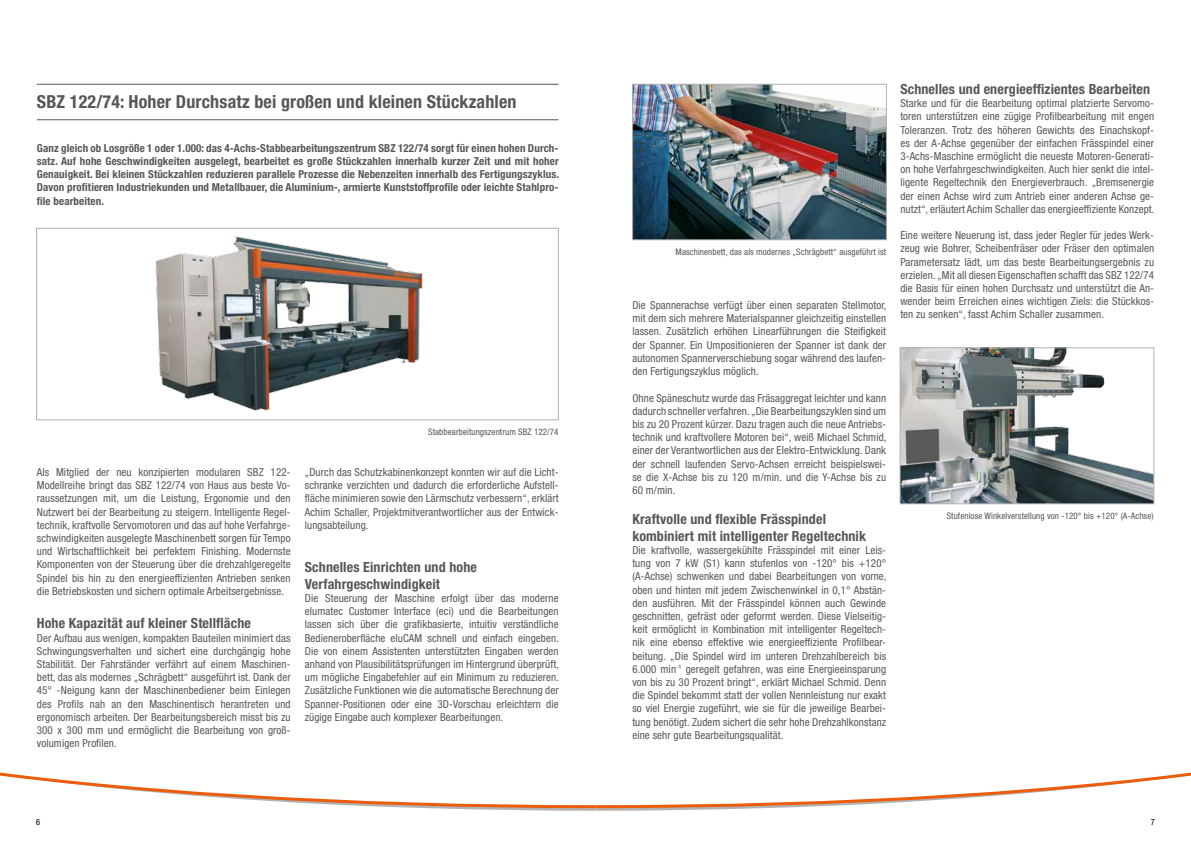
<style>
.page{position:relative;width:1191px;height:842px;background:#fff}
.page>*{position:absolute;margin:0;border:0;box-sizing:border-box;transform-origin:0 0}
.t1{font:700 condensed 18px "Helvetica Neue LTW1 G";letter-spacing:.01em;color:#575756}
.t2{font:700 condensed 14px/16.8px "Helvetica Neue LTW1 G";letter-spacing:.01em;color:#575756}
.t3{font:condensed 11px/13.2px "Helvetica Neue LTW1 G";letter-spacing:.01em;color:#575756;text-align:justify}
.t4{font:700 condensed 11px/13.2px "Helvetica Neue LTW1 G";letter-spacing:.01em;color:#575756;text-align:justify}
.t5{font:condensed 9px "Helvetica Neue LTW1 G";letter-spacing:.01em;color:#575756}
.t6{font:condensed 8.5px "Helvetica Neue LTW1 G";color:#000}
</style>
<div class="page">
<img style="left:155px;top:236px;width:268px;height:175px">
<div style="left:36px;top:228px;width:522px;height:192px;border:1px solid #b3b2b2"></div>
<img style="left:902px;top:350px;width:250px;height:152px">
<div style="left:900px;top:348px;width:254px;height:156px;border:1px solid #b3b2b2"></div>
<img style="left:634px;top:86px;width:250px;height:152px">
<div style="left:632px;top:84px;width:254px;height:156px;border:1px solid #b3b2b2"></div>
<svg style="left:0;top:772px;width:1191px;height:39px"></svg>
<hr style="left:37px;top:84px;width:521px;height:1px;background:#575756">
<hr style="left:37px;top:120px;width:521px;height:1px;background:#575756">
<h1 class="t1" style="left:37px;top:91px;width:481px">SBZ 122/74: Hoher Durchsatz bei großen und kleinen Stückzahlen</h1>
<p class="t4" style="left:37px;top:141px;width:524px">Ganz gleich ob Losgröße 1 oder 1.000: das 4-Achs-Stabbearbeitungszentrum SBZ 122/74 sorgt für einen hohen Durch&shy;satz. Auf hohe Geschwindigkeiten ausgelegt, bearbeitet es große Stückzahlen innerhalb kurzer Zeit und mit hoher Genauigkeit. Bei kleinen Stückzahlen reduzieren parallele Prozesse die Nebenzeiten innerhalb des Fertigungszyklus.<br>Davon profitieren Industriekunden und Metallbauer, die Aluminium-, armierte Kunststoffprofile oder leichte Stahlpro&shy;file bearbeiten.</p>
<p class="t3" style="left:37px;top:465px;width:255px">Als Mitglied der neu konzipierten modularen SBZ 122- Modellreihe bringt das SBZ 122/74 von Haus aus beste Vo&shy;raussetzungen mit, um die Leistung, Ergonomie und den Nutzwert bei der Bearbeitung zu steigern. Intelligente Regel&shy;technik, kraftvolle Servomotoren und das auf hohe Verfahrge&shy;schwindigkeiten ausgelegte Maschinenbett sorgen für Tempo und Wirtschaftlichkeit bei perfektem Finishing. Modernste Komponenten von der Steuerung über die drehzahlgeregelte Spindel bis hin zu den energieeffizienten Antrieben senken die Betriebskosten und sichern optimale Arbeitsergebnisse.</p>
<p class="t2" style="left:37px;top:615px;width:216px">Hohe Kapazität auf kleiner Stellfläche</p>
<p class="t3" style="left:37px;top:631px;width:255px">Der Aufbau aus wenigen, kompakten Bauteilen minimiert das Schwingungsverhalten und sichert eine durchgängig hohe Stabilität. Der Fahrständer verfährt auf einem Maschinen&shy;bett, das als modernes „Schrägbett“ ausgeführt ist. Dank der 45° -Neigung kann der Maschinenbediener beim Einlegen des Profils nah an den Maschinentisch herantreten und ergonomisch arbeiten. Der Bearbeitungsbereich misst bis zu 300 x 300 mm und ermöglicht die Bearbeitung von groß&shy;volumigen Profilen.</p>
<p class="t5" style="left:428px;top:427px;width:132px">Stabbearbeitungszentrum SBZ 122/74</p>
<p class="t3" style="left:305px;top:465px;width:255px">„Durch das Schutzkabinenkonzept konnten wir auf die Licht&shy;schranke verzichten und dadurch die erforderliche Aufstell&shy;fläche minimieren sowie den Lärmschutz verbessern“, erklärt Achim Schaller, Projektmitverantwortlicher aus der Entwick&shy;lungsabteilung.</p>
<p class="t2" style="left:305px;top:559px;width:174px">Schnelles Einrichten und hohe<br>Verfahrgeschwindigkeit</p>
<p class="t3" style="left:305px;top:591px;width:256px">Die Steuerung der Maschine erfolgt über das moderne elumatec Customer Interface (eci) und die Bearbeitungen lassen sich über die grafikbasierte, intuitiv verständliche Bedieneroberfläche eluCAM schnell und einfach eingeben.<br>Die von einem Assistenten unterstützten Eingaben werden anhand von Plausibilitätsprüfungen im Hintergrund überprüft, um mögliche Eingabefehler auf ein Minimum zu reduzieren.<br>Zusätzliche Funktionen wie die automatische Berechnung der Spanner-Positionen oder eine 3D-Vorschau erleichtern die zügige Eingabe auch komplexer Bearbeitungen.</p>
<p class="t5" style="left:675px;top:247px;width:212px">Maschinenbett, das als modernes „Schrägbett“ ausgeführt ist</p>
<p class="t3" style="left:632px;top:299px;width:256px">Die Spannerachse verfügt über einen separaten Stellmotor, mit dem sich mehrere Materialspanner gleichzeitig einstellen lassen. Zusätzlich erhöhen Linearführungen die Steifigkeit der Spanner. Ein Umpositionieren der Spanner ist dank der autonomen Spannerverschiebung sogar während des laufen&shy;den Fertigungszyklus möglich.</p>
<p class="t3" style="left:632px;top:391px;width:256px">Ohne Späneschutz wurde das Fräsaggregat leichter und kann dadurch schneller verfahren. „Die Bearbeitungszyklen sind um bis zu 20 Prozent kürzer. Dazu tragen auch die neue Antriebs&shy;technik und kraftvollere Motoren bei“, weiß Michael Schmid, einer der Verantwortlichen aus der Elektro-Entwicklung. Dank der schnell laufenden Servo-Achsen erreicht beispielswei&shy;se die X-Achse bis zu 120 m/min. und die Y-Achse bis zu 60 m/min.</p>
<p class="t2" style="left:632px;top:511px;width:235px">Kraftvolle und flexible Frässpindel kombiniert mit intelligenter Regeltechnik</p>
<p class="t3" style="left:632px;top:543px;width:256px">Die kraftvolle, wassergekühlte Frässpindel mit einer Leis&shy;tung von 7 kW (S1) kann stufenlos von -120° bis +120° (A-Achse) schwenken und dabei Bearbeitungen von vorne, oben und hinten mit jedem Zwischenwinkel in 0,1° Abstän&shy;den ausführen. Mit der Frässpindel können auch Gewinde geschnitten, gefräst oder geformt werden. Diese Vielseitig&shy;keit ermöglicht in Kombination mit intelligenter Regeltech&shy;nik eine ebenso effektive wie energieeffiziente Profilbear&shy;beitung. „Die Spindel wird im unteren Drehzahlbereich bis 6.000 min<sup>-1</sup> geregelt gefahren, was eine Energieeinsparung von bis zu 30 Prozent bringt“, erklärt Michael Schmid. Denn die Spindel bekommt statt der vollen Nennleistung nur exakt so viel Energie zugeführt, wie sie für die jeweilige Bearbei&shy;tung benötigt. Zudem sichert die sehr hohe Drehzahlkonstanz eine sehr gute Bearbeitungsqualität.</p>
<p class="t2" style="left:900px;top:81px;width:251px">Schnelles und energieeffizientes Bearbeiten</p>
<p class="t3" style="left:900px;top:97px;width:256px">Starke und für die Bearbeitung optimal platzierte Servomo&shy;toren unterstützen eine zügige Profilbearbeitung mit engen Toleranzen. Trotz des höheren Gewichts des Einachskopf&shy;es der A-Achse gegenüber der einfachen Frässpindel einer 3-Achs-Maschine ermöglicht die neueste Motoren-Generati&shy;on hohe Verfahrgeschwindigkeiten. Auch hier senkt die intel&shy;ligente Regeltechnik den Energieverbrauch. „Bremsenergie der einen Achse wird zum Antrieb einer anderen Achse ge&shy;nutzt“, erläutert Achim Schaller das energieeffiziente Konzept.</p>
<p class="t3" style="left:900px;top:229px;width:255px">Eine weitere Neuerung ist, dass jeder Regler für jedes Werk&shy;zeug wie Bohrer, Scheibenfräser oder Fräser den optimalen Parametersatz lädt, um das beste Bearbeitungsergebnis zu erzielen. „Mit all diesen Eigenschaften schafft das SBZ 122/74 die Basis für einen hohen Durchsatz und unterstützt die An&shy;wender beim Erreichen eines wichtigen Ziels: die Stückkos&shy;ten zu senken“, fasst Achim Schaller zusammen.</p>
<p class="t5" style="left:946px;top:511px;width:208px">Stufenlose Winkelverstellung von -120° bis +120° (A-Achse)</p>
<p class="t6" style="left:36px;top:817px;width:6px">6</p>
<p class="t6" style="left:1150px;top:817px;width:6px">7</p>
</div>
